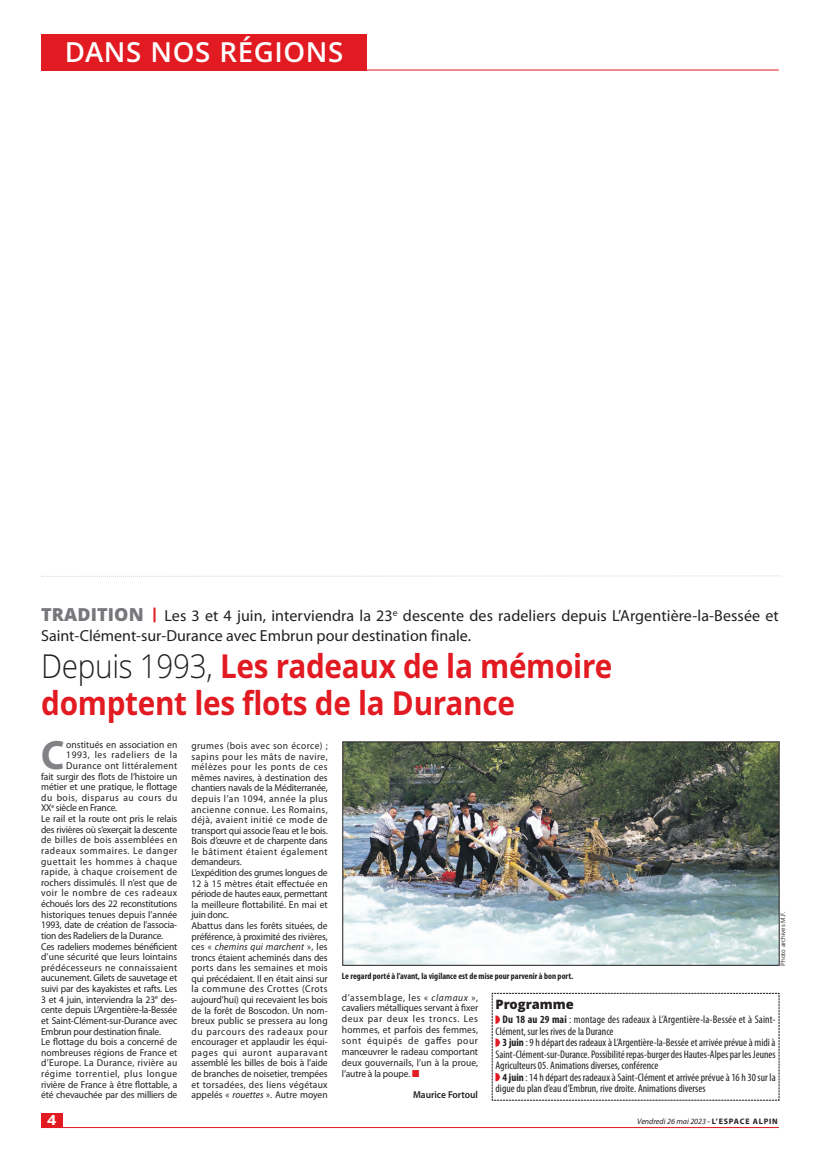
<style>
.page{position:relative;width:820px;height:1163px;background:#fff}
.page>*{position:absolute;margin:0;border:0;box-sizing:border-box;transform-origin:0 0}
.t1{font:700 41.1px "Myriad Pro";color:#808285;scale:.95 1}
.t2{font:700 33px/37px "Open Sans";letter-spacing:-.01em;color:#e21a21;scale:.9 1}
.t3{font:600 27.6px "Open Sans";letter-spacing:.02em;color:#fff}
.t4{font:16px/20px "Myriad Pro";letter-spacing:.005em;color:#231f20}
.t5{font:700 14px "Open Sans";color:#fff;scale:1.15 1}
.t6{font:800 13px "Open Sans";color:#231f20}
.t7{font:condensed 11px/11.5px "Myriad Pro";color:#231f20}
.t8{font:10px/10.6px "Myriad Pro";letter-spacing:-.005em;color:#231f20;text-align:justify;scale:.95 1}
.t9{font:10px "Myriad Pro";letter-spacing:.055em;color:#231f20;scale:.95 1}
.t10{font:10px "Myriad Pro";letter-spacing:.035em;color:#231f20;scale:.95 1}
.t11{font:600 10px "Myriad Pro";color:#231f20;scale:.95 1}
.t12{font:700 condensed 9px "Myriad Pro";color:#231f20}
.t13{font:italic 8px "Myriad Pro";color:#231f20}
.t14{font:6px "Open Sans";color:#231f20}
.s1{font-family:"Open Sans";font-weight:800;font-size:18px;color:#76787b}
.s2{font-family:"Open Sans";font-weight:800;font-size:15px;color:#e21a21}
.s3{font-weight:300;color:#231f20}
.s4{font-style:italic}
.s5{font-weight:700}
.s6{color:#e21a21}
.s7{font-weight:600;font-style:normal}
.s8{font-weight:700;font-style:normal}
</style>
<div class="page">
<div style="left:41px;top:1112px;width:22px;height:15px;background:#e21a21"></div>
<hr style="left:41px;top:1127px;width:737px;height:1px;background:#e21a21">
<hr style="left:41px;top:70px;width:737px;height:1px;background:#e21a21">
<div style="left:41px;top:34px;width:326px;height:36px;background:#e21a21"></div>
<img style="left:344px;top:743px;width:433px;height:220px">
<div style="left:342px;top:741px;width:437px;height:224px;border:1px solid #231f20"></div>
<svg style="left:41px;top:575px;width:739px;height:2px"></svg>
<svg style="left:491px;top:992px;width:288px;height:108px"></svg>
<p class="t3" style="left:65px;top:36px;width:280px">DANS NOS RÉGIONS</p>
<p class="t4" style="left:41px;top:606px;width:739px"><span class="s1">TRADITION</span> <span class="s2">|</span> Les 3 et 4 juin, interviendra la 23<sup>e</sup> descente des radeliers depuis L’Argentière-la-Bessée et<br>Saint-Clément-sur-Durance avec Embrun pour destination finale.</p>
<p class="t2" style="left:41px;top:648px;width:635px"><span class="s3">Depuis 1993,</span> Les radeaux de la mémoire domptent les flots de la Durance</p>
<p class="t1" style="left:41px;top:730px;width:26px">C</p>
<p class="t8" style="left:66px;top:739px;width:118px">onstitués en association en</p>
<p class="t9" style="left:66px;top:751px;width:118px">1993, les radeliers de la</p>
<p class="t10" style="left:66px;top:761px;width:118px">Durance ont littéralement</p>
<p class="t8" style="left:41px;top:771px;width:145px">fait surgir des flots de l’histoire un</p>
<p class="t8" style="left:41px;top:782px;width:145px">métier et une pratique, le flottage</p>
<p class="t9" style="left:41px;top:793px;width:145px">du bois, disparus au cours du</p>
<p class="t8" style="left:41px;top:803px;width:81px">XX<sup>e</sup> siècle en France.</p>
<p class="t8" style="left:41px;top:814px;width:145px">Le rail et la route ont pris le relais des rivières où s’exerçait la descente de billes de bois assemblées en radeaux sommaires. Le danger guettait les hommes à chaque rapide, à chaque croisement de rochers dissimulés. Il n’est que de voir le nombre de ces radeaux échoués lors des 22 reconstitutions historiques tenues depuis l’année 1993, date de création de l’associa&shy;tion des Radeliers de la Durance.</p>
<p class="t8" style="left:41px;top:941px;width:145px">Ces radeliers modernes bénéficient d’une sécurité que leurs lointains prédécesseurs ne connaissaient aucunement. Gilets de sauvetage et suivi par des kayakistes et rafts. Les 3 et 4 juin, interviendra la 23<sup>e</sup> des&shy;cente depuis L’Argentière-la-Bessée et Saint-Clément-sur-Durance avec Embrun pour destination finale.</p>
<p class="t8" style="left:41px;top:1037px;width:145px">Le flottage du bois a concerné de nombreuses régions de France et d’Europe. La Durance, rivière au régime torrentiel, plus longue rivière de France à être flottable, a été chevauchée par des milliers de</p>
<p class="t8" style="left:191px;top:741px;width:145px">grumes (bois avec son écorce) ; sapins pour les mâts de navire, mélèzes pour les ponts de ces mêmes navires, à destination des chantiers navals de la Méditerranée, depuis l’an 1094, année la plus ancienne connue. Les Romains, déjà, avaient initié ce mode de transport qui associe l’eau et le bois.<br>Bois d’œuvre et de charpente dans le bâtiment étaient également demandeurs.</p>
<p class="t8" style="left:191px;top:868px;width:145px">L’expédition des grumes longues de 12 à 15 mètres était effectuée en période de hautes eaux, permettant la meilleure flottabilité. En mai et juin donc.</p>
<p class="t8" style="left:191px;top:920px;width:145px">Abattus dans les forêts situées, de préférence, à proximité des rivières, ces « <span class="s4">chemins qui marchent</span> », les troncs étaient acheminés dans des ports dans les semaines et mois qui précédaient. Il en était ainsi sur la commune des Crottes (Crots aujourd’hui) qui recevaient les bois de la forêt de Boscodon. Un nom&shy;breux public se pressera au long du parcours des radeaux pour encourager et applaudir les équi&shy;pages qui auront auparavant assemblé les billes de bois à l’aide de branches de noisetier, trempées et torsadées, des liens végétaux appelés « <span class="s4">rouettes</span> ». Autre moyen</p>
<p class="t14" style="left:779px;top:965px;width:56px;rotate:-90deg">Photo archives M.F.</p>
<p class="t12" style="left:342px;top:972px;width:233px">Le regard porté à l’avant, la vigilance est de mise pour parvenir à bon port.</p>
<p class="t6" style="left:495px;top:996px;width:80px">Programme</p>
<p class="t7" style="left:495px;top:1014px;width:281px;text-indent:7px"><span class="s5">Du 18 au 29 mai</span> : montage des radeaux à L’Argentière-la-Bessée et à Saint-<br>Clément, sur les rives de la Durance</p>
<p class="t7" style="left:495px;top:1037px;width:281px;text-align:justify;text-indent:7px"><span class="s5">3 juin</span> : 9 h départ des radeaux à L’Argentière-la-Bessée et arrivée prévue à midi à Saint-Clément-sur-Durance. Possibilité repas-burger des Hautes-Alpes par les Jeunes Agriculteurs 05. Animations diverses, conférence</p>
<p class="t7" style="left:495px;top:1071px;width:281px;text-indent:7px"><span class="s5">4 juin</span> : 14 h départ des radeaux à Saint-Clément et arrivée prévue à 16 h 30 sur la digue du plan d’eau d’Embrun, rive droite. Animations diverses</p>
<p class="t8" style="left:342px;top:992px;width:145px">d’assemblage, les « <span class="s4">clamaux</span> », cavaliers métalliques servant à fixer deux par deux les troncs. Les hommes, et parfois des femmes, sont équipés de gaffes pour manœuvrer le radeau comportant deux gouvernails, l’un à la proue, l’autre à la poupe. <span class="s6">■</span></p>
<p class="t11" style="left:413px;top:1088px;width:70px">Maurice Fortoul</p>
<p class="t5" style="left:47px;top:1111px;width:9px">4</p>
<p class="t13" style="left:637px;top:1118px;width:142px">Vendredi 26 mai 2023 <span class="s7">-</span> <span class="s8">L’ESPACE ALPIN</span></p>
</div>
